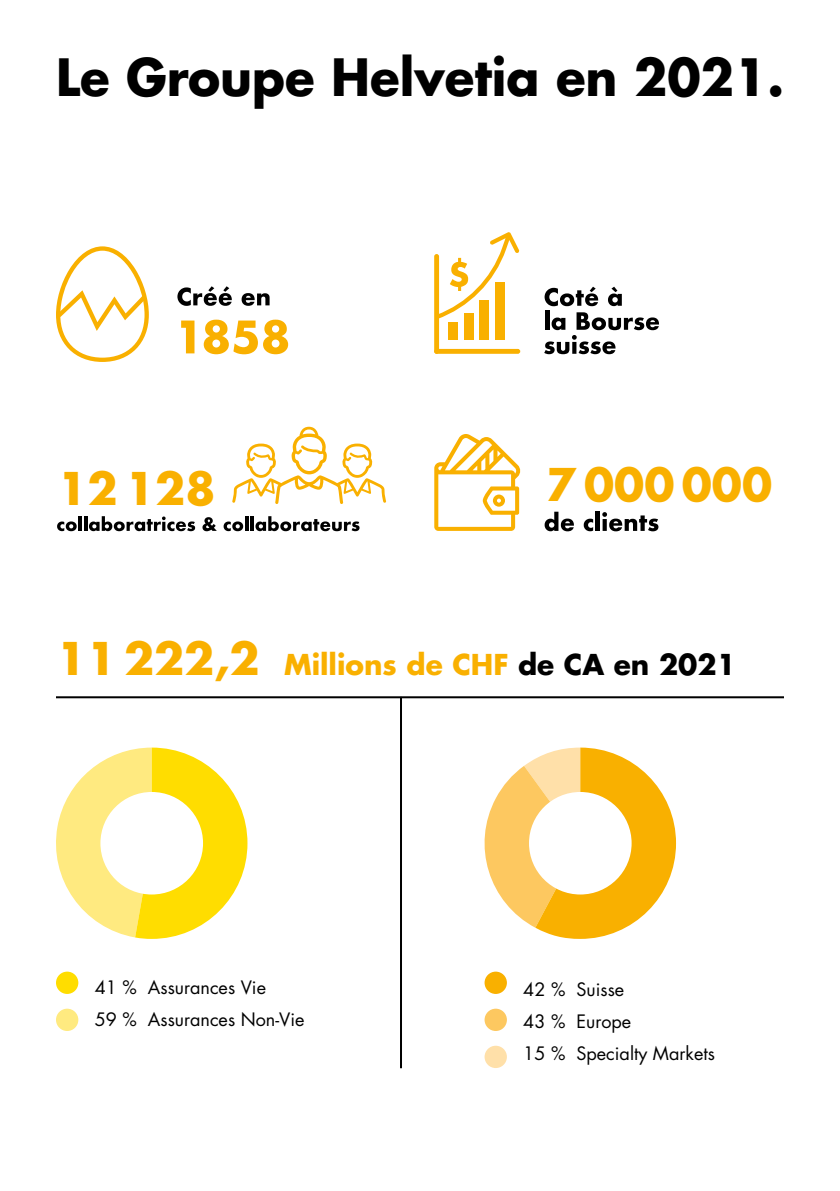
<style>
.page{position:relative;width:840px;height:1191px;background:#fff}
.page>*{position:absolute;margin:0;border:0;box-sizing:border-box;transform-origin:0 0}
.t1{font:700 50px "Futura";color:#000}
.t2{font:700 43.8px "Futura";color:#f9b000}
.t3{font:700 28px "Futura";color:#f9b000}
.t4{font:18px/32px "Futura Std";color:#000}
.s1{font-size:43.8px}
.s2{color:#000}
</style>
<div class="page">
<svg style="left:484px;top:747px;width:191px;height:192px"></svg>
<div style="left:528px;top:792px;width:103px;height:102px;background:#fff;border-radius:50%"></div>
<svg style="left:56px;top:747px;width:191px;height:192px"></svg>
<div style="left:100px;top:792px;width:103px;height:102px;background:#fff;border-radius:50%"></div>
<div style="left:56px;top:971px;width:22px;height:23px;background:#fd0;border-radius:50%"></div>
<div style="left:56px;top:1008px;width:22px;height:23px;background:#ffea80;border-radius:50%"></div>
<div style="left:484px;top:971px;width:22px;height:23px;background:#f9b000;border-radius:50%"></div>
<div style="left:484px;top:1008px;width:22px;height:23px;background:#fdc860;border-radius:50%"></div>
<div style="left:484px;top:1045px;width:22px;height:23px;background:#ffe0a9;border-radius:50%"></div>
<hr style="left:56px;top:696px;width:727px;height:2px;background:#000">
<hr style="left:400px;top:697px;width:2px;height:371px;background:#000">
<svg style="left:232px;top:427px;width:154px;height:77px"></svg>
<svg style="left:57px;top:521px;width:20px;height:10px"></svg>
<hr style="left:78px;top:516px;width:4px;height:15px;background:#000">
<hr style="left:84px;top:516px;width:3px;height:15px;background:#000">
<svg style="left:89px;top:516px;width:106px;height:15px"></svg>
<svg style="left:202px;top:517px;width:15px;height:14px"></svg>
<svg style="left:223px;top:521px;width:20px;height:10px"></svg>
<hr style="left:245px;top:516px;width:3px;height:15px;background:#000">
<hr style="left:250px;top:516px;width:3px;height:15px;background:#000">
<svg style="left:255px;top:516px;width:104px;height:15px"></svg>
<svg style="left:544px;top:512px;width:29px;height:19px"></svg>
<svg style="left:583px;top:518px;width:9px;height:13px"></svg>
<hr style="left:595px;top:512px;width:4px;height:19px;background:#000">
<svg style="left:602px;top:512px;width:56px;height:19px"></svg>
<svg style="left:177px;top:286px;width:55px;height:20px"></svg>
<svg style="left:241px;top:293px;width:28px;height:13px"></svg>
<svg style="left:181px;top:320px;width:13px;height:33px"></svg>
<svg style="left:204px;top:320px;width:84px;height:34px"></svg>
<svg style="left:56px;top:246px;width:93px;height:116px"></svg>
<svg style="left:434px;top:434px;width:86px;height:97px"></svg>
<svg style="left:544px;top:287px;width:54px;height:19px"></svg>
<svg style="left:608px;top:287px;width:13px;height:19px"></svg>
<div style="left:544px;top:310px;width:5px;height:20px;background:#000"></div>
<svg style="left:544px;top:312px;width:114px;height:42px"></svg>
<div style="left:434px;top:349px;width:86px;height:5px;background:#f9b000;border-radius:2px"></div>
<div style="left:448px;top:322px;width:10px;height:18px;background:#f9b000"></div>
<div style="left:463px;top:313px;width:10px;height:27px;background:#f9b000"></div>
<div style="left:479px;top:300px;width:10px;height:40px;background:#f9b000"></div>
<div style="left:495px;top:282px;width:10px;height:58px;background:#f9b000"></div>
<div style="left:434px;top:254px;width:5px;height:100px;background:#f9b000;border-radius:2px"></div>
<svg style="left:436px;top:232px;width:83px;height:87px"></svg>
<h1 class="t1" style="left:56px;top:43px;width:729px">Le Groupe Helvetia en 2021.</h1>
<h2 class="t2" style="left:57px;top:458px;width:159px">12 128</h2>
<h2 class="t2" style="left:546px;top:454px;width:227px">7 000 000</h2>
<h3 class="t3" style="left:56px;top:645px;width:680px"><span class="s1">11 222,2</span> Millions de CHF <span class="s2">de CA en 2021</span></h3>
<p class="t4" style="left:95px;top:971px;width:211px">41 % Assurances Vie<br>59 % Assurances Non-Vie</p>
<p class="t4" style="left:523px;top:973px;width:193px">42 % Suisse<br>43 % Europe<br>15 % Specialty Markets</p>
</div>
